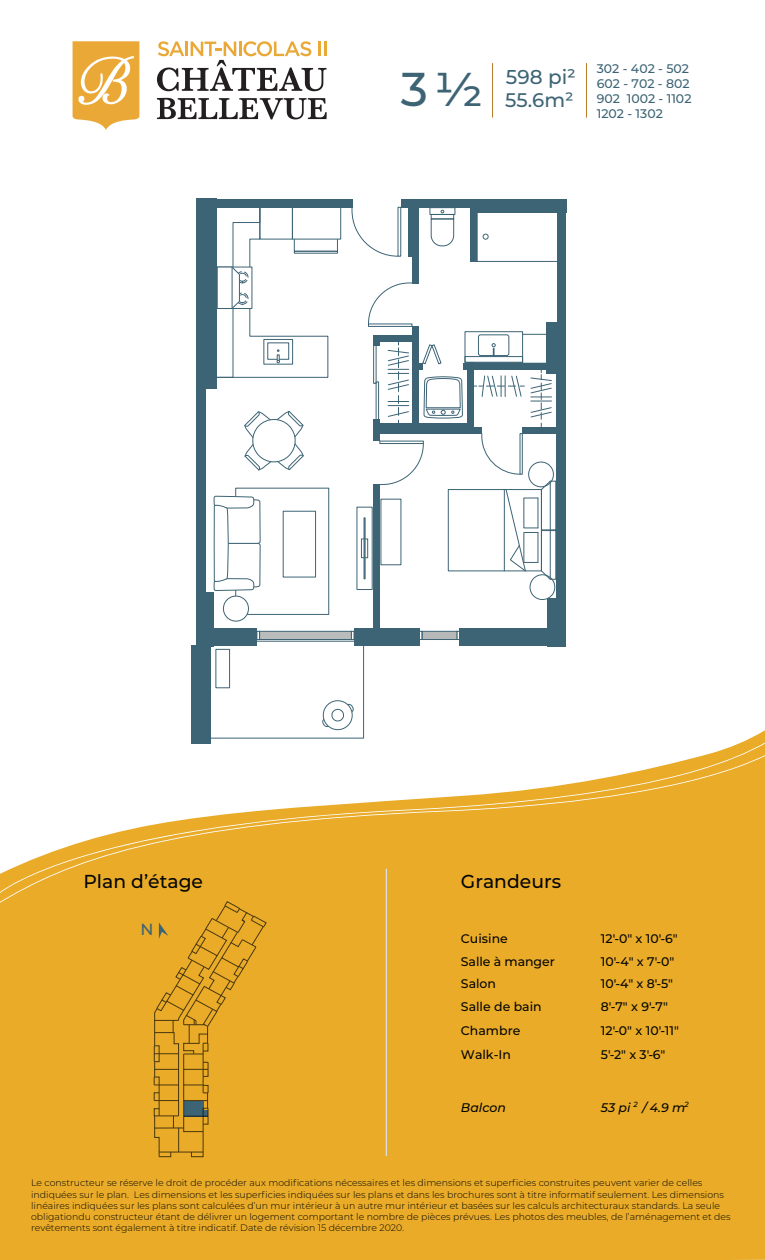
<style>
.page{position:relative;width:765px;height:1260px;background:#fff}
.page>*{position:absolute;margin:0;border:0;box-sizing:border-box;transform-origin:0 0}
.t1{font:500 47.38px "Montserrat";color:#3d6475}
.t2{font:500 20px "Montserrat";color:#3d6475}
.t3{font:500 19.62px "Montserrat";color:#3d6475}
.t4{font:500 18.75px "Montserrat";color:#040503}
.t5{font:500 16.12px "Montserrat";color:#3d6475}
.t6{font:500 12.5px/22.5px "Montserrat";color:#040503}
.t7{font:500 12.5px/15px "Montserrat";color:#3d6475}
.t8{font:italic 500 12.5px "Montserrat";color:#040503}
.t9{font:300 9.38px/11.2px "Montserrat";color:#040503}
</style>
<div class="page">
<div style="left:0;top:730px;width:765px;height:530px;background:#e9ab28"></div>
<svg style="left:0;top:743px;width:765px;height:12px"></svg>
<svg style="left:0;top:755px;width:765px;height:149px;fill:#e9ab28"></svg>
<hr style="left:386px;top:869px;width:1px;height:287px;background:#dfdfde">
<hr style="left:492px;top:63px;width:1px;height:54px;background:#ba7e2b">
<hr style="left:586px;top:63px;width:1px;height:54px;background:#ba7e2b">
<svg style="left:157px;top:98px;width:170px;height:21px"></svg>
<svg style="left:73px;top:41px;width:66px;height:89px"></svg>
<svg style="left:157px;top:41px;width:170px;height:50px"></svg>
<div style="left:208px;top:641px;width:156px;height:97px;border:1px solid #3d6475"></div>
<div style="left:259px;top:631px;width:93px;height:9px;background:#babbbb;border:1px solid #3d6475"></div>
<svg style="left:257px;top:631px;width:3px;height:9px"></svg>
<div style="left:216px;top:649px;width:14px;height:39px;border:1px solid #3d6475"></div>
<svg style="left:321px;top:700px;width:34px;height:32px"></svg>
<svg style="left:457px;top:631px;width:3px;height:9px"></svg>
<div style="left:422px;top:631px;width:35px;height:9px;background:#b7b8b8;border:1px solid #3d6475"></div>
<svg style="left:419px;top:631px;width:3px;height:9px"></svg>
<div style="left:530px;top:574px;width:25px;height:26px;border:1px solid #3d6475;border-radius:50%"></div>
<div style="left:528px;top:462px;width:26px;height:25px;border:1px solid #3d6475;border-radius:50%"></div>
<hr style="left:504px;top:490px;width:1px;height:81px;background:#3d6475">
<svg style="left:505px;top:491px;width:21px;height:81px"></svg>
<div style="left:524px;top:532px;width:14px;height:31px;border:1px solid #3d6475"></div>
<div style="left:448px;top:489px;width:94px;height:82px;border:1px solid #3d6475"></div>
<svg style="left:538px;top:481px;width:18px;height:99px"></svg>
<hr style="left:550px;top:481px;width:1px;height:49px;background:#3d6475">
<svg style="left:379px;top:443px;width:45px;height:42px"></svg>
<div style="left:368px;top:324px;width:44px;height:3px;border:1px solid #3d6475"></div>
<svg style="left:368px;top:282px;width:45px;height:43px"></svg>
<div style="left:520px;top:433px;width:3px;height:42px;border:1px solid #3d6475"></div>
<svg style="left:481px;top:433px;width:40px;height:42px"></svg>
<div style="left:235px;top:488px;width:94px;height:127px;border:1px solid #3d6475"></div>
<svg style="left:213px;top:496px;width:48px;height:95px"></svg>
<div style="left:283px;top:511px;width:33px;height:66px;border:1px solid #3d6475"></div>
<div style="left:223px;top:596px;width:25px;height:25px;background:#fff;border-radius:50%"></div>
<div style="left:223px;top:596px;width:26px;height:25px;border:1px solid #3d6475;border-radius:50%"></div>
<svg style="left:357px;top:507px;width:15px;height:83px"></svg>
<svg style="left:361px;top:539px;width:7px;height:19px"></svg>
<div style="left:364px;top:518px;width:1px;height:61px;background:#fff;border:1px solid #3d6475"></div>
<svg style="left:244px;top:411px;width:60px;height:60px"></svg>
<svg style="left:422px;top:344px;width:20px;height:21px"></svg>
<svg style="left:423px;top:376px;width:40px;height:43px"></svg>
<div style="left:522px;top:334px;width:26px;height:30px;border:1px solid #3d6475"></div>
<div style="left:465px;top:331px;width:58px;height:32px;background:#fff;border:1px solid #3d6475"></div>
<div style="left:465px;top:356px;width:58px;height:7px;border:1px solid #3d6475"></div>
<div style="left:478px;top:335px;width:31px;height:21px;border:1px solid #3d6475;border-radius:2px"></div>
<svg style="left:492px;top:343px;width:4px;height:14px"></svg>
<div style="left:430px;top:207px;width:25px;height:8px;border:1px solid #3d6475"></div>
<svg style="left:431px;top:210px;width:23px;height:37px"></svg>
<div style="left:477px;top:212px;width:81px;height:50px;border:1px solid #3d6475"></div>
<svg style="left:483px;top:234px;width:5px;height:6px"></svg>
<svg style="left:530px;top:370px;width:22px;height:57px"></svg>
<svg style="left:474px;top:375px;width:50px;height:22px"></svg>
<div style="left:398px;top:207px;width:3px;height:50px;border:1px solid #3d6475"></div>
<svg style="left:351px;top:207px;width:48px;height:50px"></svg>
<svg style="left:387px;top:342px;width:22px;height:81px"></svg>
<div style="left:373px;top:345px;width:3px;height:39px;border:1px solid #3d6475"></div>
<div style="left:376px;top:382px;width:3px;height:39px;border:1px solid #3d6475"></div>
<svg style="left:217px;top:207px;width:111px;height:171px"></svg>
<div style="left:294px;top:233px;width:44px;height:19px;border:1px solid #3d6475"></div>
<div style="left:294px;top:251px;width:44px;height:3px;border:1px solid #3d6475"></div>
<div style="left:292px;top:206px;width:49px;height:33px;background:#fff;border:1px solid #3d6475"></div>
<div style="left:260px;top:206px;width:33px;height:33px;border:1px solid #3d6475"></div>
<div style="left:191px;top:646px;width:19px;height:98px;background:#3d6475"></div>
<div style="left:196px;top:592px;width:18px;height:54px;background:#3d6475"></div>
<div style="left:196px;top:383px;width:9px;height:263px;background:#3d6475"></div>
<div style="left:196px;top:628px;width:61px;height:18px;background:#3d6475"></div>
<div style="left:354px;top:628px;width:65px;height:18px;background:#3d6475"></div>
<div style="left:460px;top:628px;width:106px;height:18px;background:#3d6475"></div>
<div style="left:548px;top:598px;width:18px;height:48px;background:#3d6475"></div>
<div style="left:557px;top:360px;width:9px;height:286px;background:#3d6475"></div>
<div style="left:373px;top:484px;width:7px;height:149px;background:#3d6475"></div>
<div style="left:373px;top:420px;width:7px;height:21px;background:#3d6475"></div>
<div style="left:412px;top:326px;width:7px;height:99px;background:#3d6475"></div>
<div style="left:467px;top:362px;width:7px;height:61px;background:#3d6475"></div>
<div style="left:373px;top:335px;width:7px;height:10px;background:#3d6475"></div>
<div style="left:413px;top:363px;width:10px;height:7px;background:#3d6475"></div>
<div style="left:468px;top:427px;width:14px;height:7px;background:#3d6475"></div>
<div style="left:522px;top:427px;width:38px;height:7px;background:#3d6475"></div>
<div style="left:373px;top:335px;width:43px;height:7px;background:#3d6475"></div>
<div style="left:463px;top:363px;width:92px;height:7px;background:#3d6475"></div>
<div style="left:373px;top:423px;width:101px;height:11px;background:#3d6475"></div>
<div style="left:546px;top:323px;width:20px;height:51px;background:#3d6475"></div>
<div style="left:558px;top:199px;width:8px;height:125px;background:#3d6475"></div>
<div style="left:470px;top:199px;width:96px;height:14px;background:#3d6475"></div>
<div style="left:470px;top:199px;width:7px;height:63px;background:#3d6475"></div>
<div style="left:412px;top:199px;width:7px;height:85px;background:#3d6475"></div>
<div style="left:409px;top:202px;width:10px;height:54px;background:#3d6475"></div>
<div style="left:401px;top:199px;width:69px;height:8px;background:#3d6475"></div>
<div style="left:196px;top:199px;width:156px;height:8px;background:#3d6475"></div>
<div style="left:196px;top:199px;width:21px;height:190px;background:#3d6475"></div>
<svg style="left:154px;top:901px;width:113px;height:256px;background:#dba127"></svg>
<h1 class="t1" style="left:401px;top:56px;width:84px">3½</h1>
<h2 class="t2" style="left:506px;top:63px;width:71px">598 pi²</h2>
<h3 class="t3" style="left:505px;top:87px;width:70px">55.6m²</h3>
<h3 class="t7" style="left:597px;top:60px;width:96px">302 - 402 - 502<br>602 - 702 - 802<br>902 1002 - 1102</h3>
<h3 class="t7" style="left:597px;top:105px;width:68px">1202 - 1302</h3>
<h3 class="t4" style="left:83px;top:869px;width:121px">Plan d’étage</h3>
<h3 class="t4" style="left:461px;top:869px;width:102px">Grandeurs</h3>
<h3 class="t5" style="left:140px;top:919px;width:15px">N</h3>
<h3 class="t6" style="left:461px;top:927px;width:96px">Cuisine<br>Salle à manger<br>Salon<br>Salle de bain</h3>
<h3 class="t6" style="left:461px;top:1018px;width:61px">Chambre</h3>
<h3 class="t6" style="left:601px;top:927px;width:78px">12'-0" x 10'-6"<br>10'-4" x 7'-0"<br>10'-4" x 8'-5"<br>8'-7" x 9'-7"</h3>
<h3 class="t6" style="left:601px;top:1018px;width:80px">12'-0" x 10'-11"</h3>
<h3 class="t6" style="left:461px;top:1043px;width:51px">Walk-In</h3>
<h3 class="t6" style="left:601px;top:1043px;width:66px">5'-2" x 3'-6"</h3>
<h3 class="t8" style="left:461px;top:1098px;width:46px">Balcon</h3>
<h3 class="t8" style="left:601px;top:1098px;width:90px">53 pi <sup>2</sup> / 4.9 m<sup>2</sup></h3>
<p class="t9" style="left:31px;top:1177px;width:701px">Le constructeur se réserve le droit de procéder aux modifications nécessaires et les dimensions et superficies construites peuvent varier de celles indiquées sur le plan. Les dimensions et les superficies indiquées sur les plans et dans les brochures sont à titre informatif seulement. Les dimensions linéaires indiquées sur les plans sont calculées d’un mur intérieur à un autre mur intérieur et basées sur les calculs architecturaux standards. La seule obligationdu constructeur étant de délivrer un logement comportant le nombre de pièces prévues. Les photos des meubles, de l’aménagement et des revêtements sont également à titre indicatif. Date de révision 15 décembre 2020.</p>
</div>
